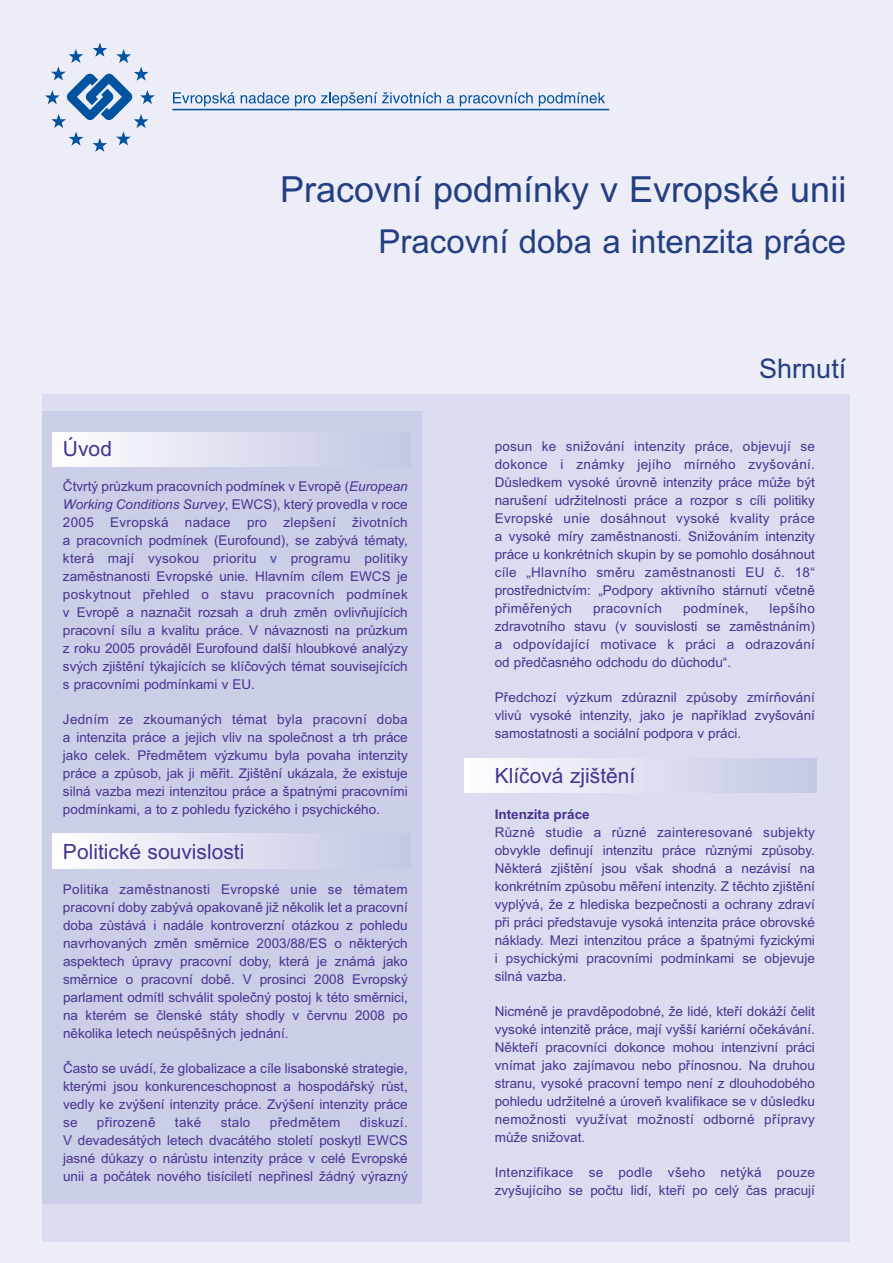
<style>
.page{position:relative;width:893px;height:1263px;background:#ecedf7}
.page>*{position:absolute;margin:0;border:0;box-sizing:border-box;transform-origin:0 0}
.t1{font:36px "Arial";color:#233e81}
.t2{font:33px "Arial";color:#233e81}
.t3{font:27px "Arial";color:#233e81}
.t4{font:21px "Arial";color:#483293}
.t5{font:13.5px/18px "Arial";color:#483293;text-align:justify}
.t6{font:13.5px "Arial";letter-spacing:.02em;color:#483293}
.t7{font:700 13.5px "Arial";color:#483293}
.s1{font-style:italic}
</style>
<div class="page">
<div style="left:43px;top:394px;width:807px;height:848px;background:#daddef"></div>
<div style="left:43px;top:411px;width:379px;height:792px;background:#cacee7"></div>
<div style="left:53px;top:432px;width:357px;height:34px;background:linear-gradient(to right,#fdfdfe,#c2c6e4)"></div>
<svg style="left:45px;top:43px;width:110px;height:109px"></svg>
<hr style="left:172px;top:109px;width:437px;height:1px;background:#0153a0">
<svg style="left:173px;top:92px;width:62px;height:14px"></svg>
<svg style="left:241px;top:92px;width:48px;height:12px"></svg>
<svg style="left:295px;top:92px;width:146px;height:14px"></svg>
<svg style="left:447px;top:95px;width:7px;height:9px"></svg>
<svg style="left:460px;top:92px;width:73px;height:14px"></svg>
<svg style="left:539px;top:92px;width:66px;height:14px"></svg>
<div style="left:465px;top:758px;width:351px;height:34px;background:linear-gradient(to right,#fdfdfe,#c2c6e4)"></div>
<div style="left:53px;top:834px;width:357px;height:34px;background:linear-gradient(to right,#fdfdfe,#c2c6e4)"></div>
<h1 class="t1" style="left:280px;top:169px;width:568px">Pracovní podmínky v Evropské unii</h1>
<h2 class="t2" style="left:378px;top:222px;width:469px">Pracovní doba a intenzita práce</h2>
<h3 class="t4" style="left:63px;top:437px;width:51px">Úvod</h3>
<p class="t5" style="left:63px;top:477px;width:346px">Čtvrtý průzkum pracovních podmínek v Evropě (<span class="s1">European Working Conditions Survey</span>, EWCS), který provedla v roce 2005 Evropská nadace pro zlepšení životních a pracovních podmínek (Eurofound), se zabývá tématy, která mají vysokou prioritu v programu politiky zaměstnanosti Evropské unie. Hlavním cílem EWCS je poskytnout přehled o stavu pracovních podmínek v Evropě a naznačit rozsah a druh změn ovlivňujících pracovní sílu a kvalitu práce. V návaznosti na průzkum z roku 2005 prováděl Eurofound další hloubkové analýzy svých zjištění týkajících se klíčových témat souvisejících s pracovními podmínkami v EU.</p>
<p class="t5" style="left:63px;top:710px;width:346px">Jedním ze zkoumaných témat byla pracovní doba a intenzita práce a jejich vliv na společnost a trh práce jako celek. Předmětem výzkumu byla povaha intenzity práce a způsob, jak ji měřit. Zjištění ukázala, že existuje silná vazba mezi intenzitou práce a špatnými pracovními podmínkami, a to z pohledu fyzického i psychického.</p>
<h3 class="t4" style="left:63px;top:839px;width:183px">Politické souvislosti</h3>
<p class="t5" style="left:63px;top:880px;width:346px">Politika zaměstnanosti Evropské unie se tématem pracovní doby zabývá opakovaně již několik let a pracovní doba zůstává i nadále kontroverzní otázkou z pohledu navrhovaných změn směrnice 2003/88/ES o některých aspektech úpravy pracovní doby, která je známá jako směrnice o pracovní době. V prosinci 2008 Evropský parlament odmítl schválit společný postoj k této směrnici, na kterém se členské státy shodly v červnu 2008 po několika letech neúspěšných jednání.</p>
<p class="t5" style="left:63px;top:1059px;width:346px">Často se uvádí, že globalizace a cíle lisabonské strategie, kterými jsou konkurenceschopnost a hospodářský růst, vedly ke zvýšení intenzity práce. Zvýšení intenzity práce se</p>
<p class="t5" style="left:63px;top:1113px;width:346px;text-indent:297px">diskuzí.<br>V devadesátých letech dvacátého století poskytl EWCS jasné důkazy o nárůstu intenzity práce v celé Evropské unii a počátek nového tisíciletí nepřinesl žádný výrazný</p>
<p class="t6" style="left:97px;top:1114px;width:60px">přirozeně</p>
<p class="t5" style="left:175px;top:1113px;width:28px">také</p>
<p class="t5" style="left:221px;top:1113px;width:31px">stalo</p>
<p class="t6" style="left:270px;top:1114px;width:72px">předmětem</p>
<h3 class="t3" style="left:759px;top:352px;width:89px">Shrnutí</h3>
<p class="t5" style="left:495px;top:437px;width:322px">posun ke snižování intenzity práce, objevují se dokonce i známky jejího mírného zvyšování.<br>Důsledkem vysoké úrovně intenzity práce může být narušení udržitelnosti práce a rozpor s cíli politiky Evropské unie dosáhnout vysoké kvality práce a vysoké míry zaměstnanosti. Snižováním intenzity práce u konkrétních skupin by se pomohlo dosáhnout cíle „Hlavního směru zaměstnanosti EU č. 18“ prostřednictvím: „Podpory aktivního stárnutí včetně přiměřených</p>
<p class="t5" style="left:495px;top:599px;width:322px;text-indent:275px">lepšího zdravotního stavu (v souvislosti se zaměstnáním) a odpovídající motivace k práci a odrazování od předčasného odchodu do důchodu“.</p>
<p class="t5" style="left:495px;top:688px;width:322px">Předchozí výzkum zdůraznil způsoby zmírňování vlivů vysoké intenzity, jako je například zvyšování samostatnosti a sociální podpora v práci.</p>
<h3 class="t4" style="left:495px;top:763px;width:142px">Klíčová zjištění</h3>
<p class="t7" style="left:495px;top:806px;width:96px">Intenzita práce</p>
<p class="t5" style="left:495px;top:823px;width:322px">Různé studie a různé zainteresované subjekty obvykle definují intenzitu práce různými způsoby.<br>Některá zjištění jsou však shodná a nezávisí na konkrétním způsobu měření intenzity. Z těchto zjištění vyplývá, že z hlediska bezpečnosti a ochrany zdraví při práci představuje vysoká intenzita práce obrovské náklady. Mezi intenzitou práce a špatnými fyzickými i psychickými pracovními podmínkami se objevuje silná vazba.</p>
<p class="t5" style="left:495px;top:1002px;width:322px">Nicméně je pravděpodobné, že lidé, kteří dokáží čelit vysoké intenzitě práce, mají vyšší kariérní očekávání.<br>Někteří pracovníci dokonce mohou intenzivní práci vnímat jako zajímavou nebo přínosnou. Na druhou stranu, vysoké pracovní tempo není z dlouhodobého pohledu udržitelné a úroveň kvalifikace se v důsledku nemožnosti využívat možností odborné přípravy může snižovat.</p>
<p class="t5" style="left:495px;top:1163px;width:322px">Intenzifikace se podle všeho netýká pouze zvyšujícího se počtu lidí, kteří po celý čas pracují</p>
<p class="t6" style="left:593px;top:600px;width:70px">pracovních</p>
<p class="t6" style="left:683px;top:600px;width:67px">podmínek,</p>
</div>
